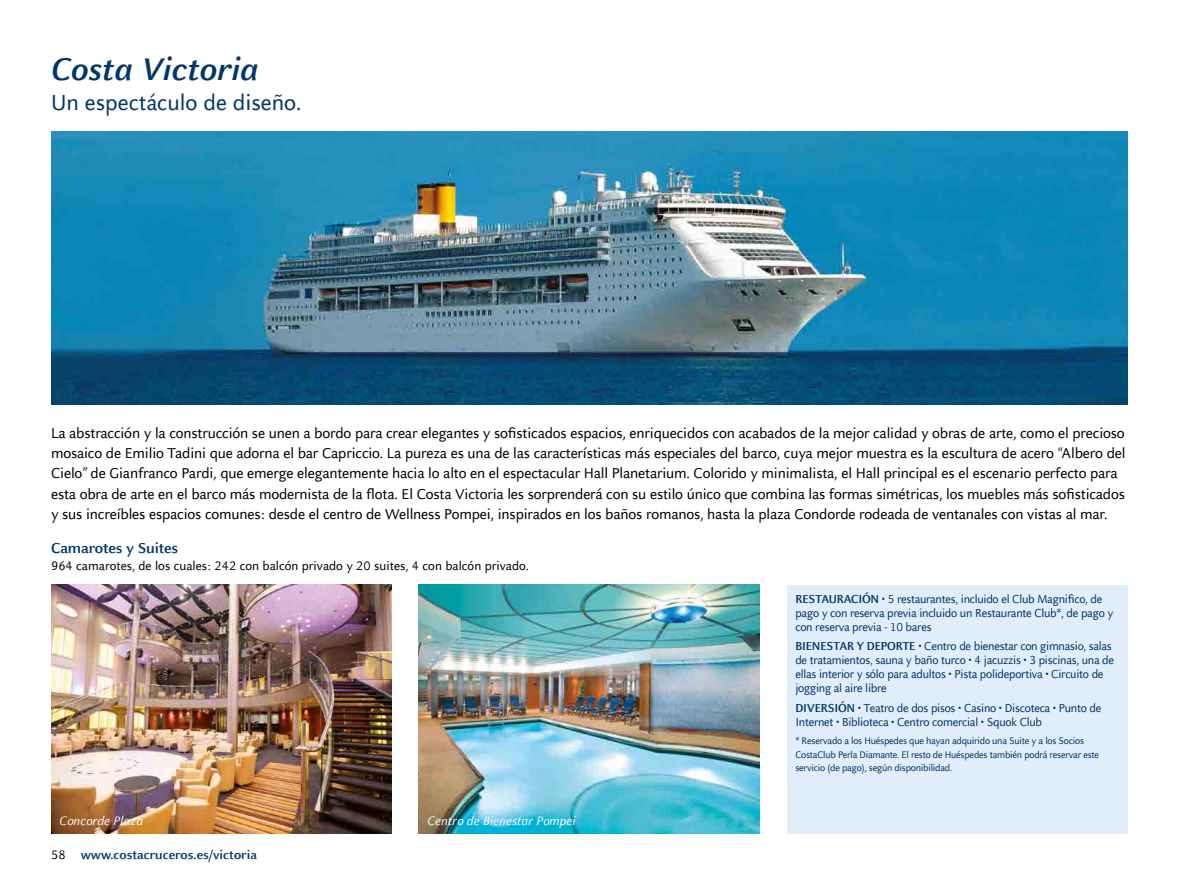
<style>
.page{position:relative;width:1191px;height:893px;background:#fff}
.page>*{position:absolute;margin:0;border:0;box-sizing:border-box;transform-origin:0 0}
.t1{font:italic 700 34.5px "Celeste Sans Offc Pro";color:#003669}
.t2{font:24px "Celeste Sans Offc Pro";color:#003669}
.t3{font:15.75px/20.2px "Celeste Sans Offc Pro";letter-spacing:-.01em;color:#000}
.t4{font:700 15.75px "Celeste Sans Offc Pro";letter-spacing:-.01em;color:#003669}
.t5{font:13.5px "Celeste Sans Offc Pro";color:#000}
.t6{font:italic 13.5px "Celeste Sans Offc Pro";color:#fff}
.t7{font:700 13.5px "Celeste Sans Offc Pro";color:#003669}
.t8{font:12.75px/14.1px "Celeste Sans Offc Pro";letter-spacing:-.02em;color:#003669}
.t9{font:10.5px/13.5px "Celeste Sans Offc Pro";letter-spacing:-.02em;color:#003669}
.s1{font-weight:700}
.s2{font-weight:400;color:#000}
</style>
<div class="page">
<img style="left:51px;top:132px;width:1076px;height:272px">
<img style="left:51px;top:585px;width:340px;height:248px">
<img style="left:419px;top:585px;width:340px;height:248px">
<div style="left:787px;top:585px;width:340px;height:248px;background:#e1eefa"></div>
<h1 class="t1" style="left:51px;top:48px;width:209px">Costa Victoria</h1>
<h2 class="t2" style="left:51px;top:88px;width:252px">Un espectáculo de diseño.</h2>
<p class="t3" style="left:51px;top:422px;width:1076px">La abstracción y la construcción se unen a bordo para crear elegantes y sofisticados espacios, enriquecidos con acabados de la mejor calidad y obras de arte, como el precioso mosaico de Emilio Tadini que adorna el bar Capriccio. La pureza es una de las características más especiales del barco, cuya mejor muestra es la escultura de acero “Albero del Cielo” de Gianfranco Pardi, que emerge elegantemente hacia lo alto en el espectacular Hall Planetarium. Colorido y minimalista, el Hall principal es el escenario perfecto para esta obra de arte en el barco más modernista de la flota. El Costa Victoria les sorprenderá con su estilo único que combina las formas simétricas, los muebles más sofisticados y sus increíbles espacios comunes: desde el centro de Wellness Pompei, inspirados en los baños romanos, hasta la plaza Condorde rodeada de ventanales con vistas al mar.</p>
<p class="t4" style="left:51px;top:538px;width:129px">Camarotes y Suites</p>
<p class="t5" style="left:51px;top:557px;width:479px">964 camarotes, de los cuales: 242 con balcón privado y 20 suites, 4 con balcón privado.</p>
<p class="t8" style="left:795px;top:591px;width:319px"><span class="s1">RESTAURACIÓN</span> • 5 restaurantes, incluido el Club Magnifico, de pago y con reserva previa incluido un Restaurante Club*, de pago y con reserva previa - 10 bares</p>
<p class="t8" style="left:795px;top:639px;width:320px"><span class="s1">BIENESTAR Y DEPORTE</span> • Centro de bienestar con gimnasio, salas de tratamientos, sauna y baño turco • 4 jacuzzis • 3 piscinas, una de ellas interior y sólo para adultos • Pista polideportiva • Circuito de jogging al aire libre</p>
<p class="t8" style="left:795px;top:700px;width:307px"><span class="s1">DIVERSIÓN</span> • Teatro de dos pisos • Casino • Discoteca • Punto de<br>Internet • Biblioteca • Centro comercial • Squok Club</p>
<p class="t9" style="left:795px;top:734px;width:305px">* Reservado a los Huéspedes que hayan adquirido una Suite y a los Socios<br>CostaClub Perla Diamante. El resto de Huéspedes también podrá reservar este servicio (de pago), según disponibilidad.</p>
<p class="t6" style="left:60px;top:812px;width:85px">Concorde Plaza</p>
<p class="t6" style="left:427px;top:812px;width:150px">Centro de Bienestar Pompei</p>
<p class="t7" style="left:51px;top:846px;width:207px"><span class="s2">58</span> www.costacruceros.es/victoria</p>
</div>
